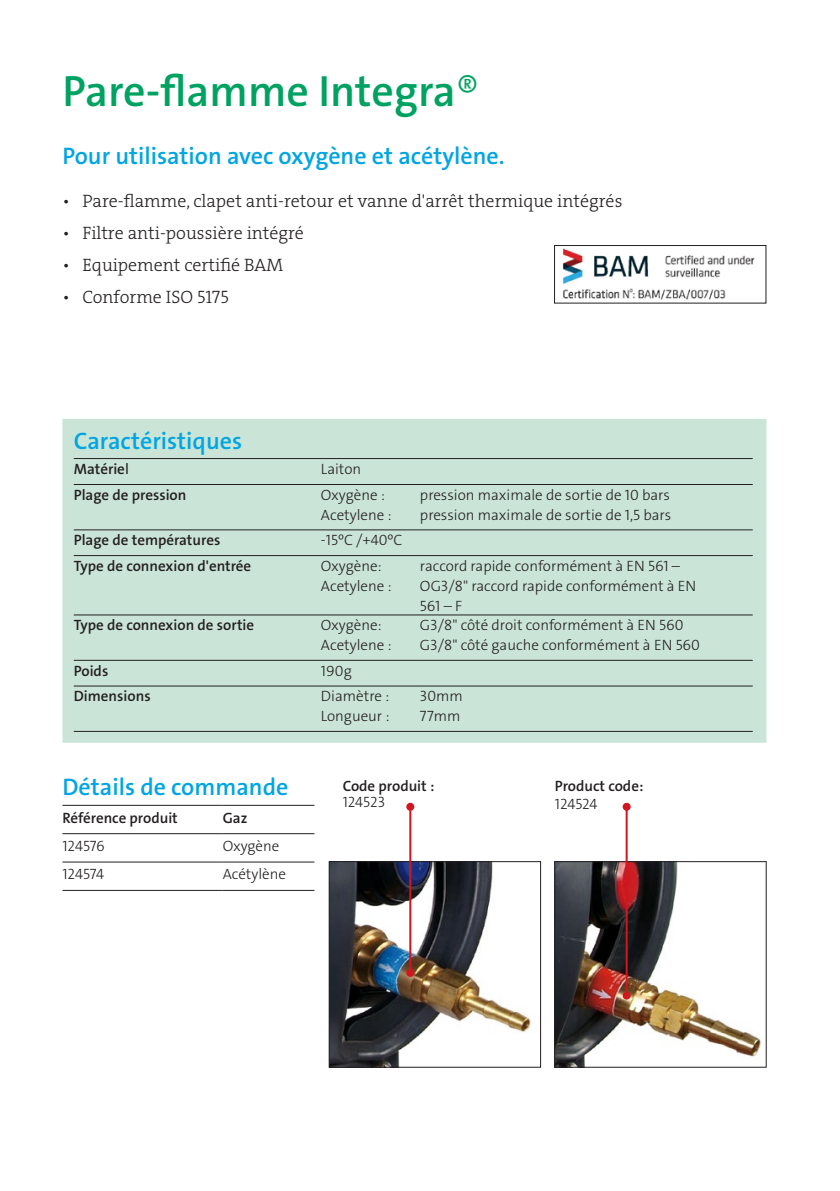
<style>
.page{position:relative;width:840px;height:1191px;background:#fff}
.page>*{position:absolute;margin:0;border:0;box-sizing:border-box;transform-origin:0 0}
.Main_subhead{font:600 44px "The Sans LF";color:#00a261}
.Main_subhead-2{font:600 24px "The Sans LF";color:#00a5e3}
.Main_subhead-3{font:18px "The Serif LP3 Lig";color:#231f20}
.t1{font:300 15px/20px "The Sans LF";color:#231f20}
.t2{font:600 15px "The Sans LF";color:#231f20}
.s1{font-weight:300;font-size:42px}
.s2{font-weight:400}
</style>
<div class="page">
<img style="left:556px;top:863px;width:205px;height:202px">
<div style="left:554px;top:861px;width:212px;height:206px;border:1px solid #231f20"></div>
<img style="left:331px;top:863px;width:200px;height:202px">
<div style="left:329px;top:861px;width:211px;height:206px;border:1px solid #231f20"></div>
<img style="left:562px;top:248px;width:193px;height:52px">
<div style="left:554px;top:245px;width:211px;height:58px;border:1px solid #231f20"></div>
<hr style="left:409px;top:806px;width:2px;height:167px;background:#d2161e">
<div style="left:406px;top:802px;width:8px;height:8px;background:#d2161e;border-radius:50%"></div>
<div style="left:406px;top:969px;width:8px;height:8px;background:#d2161e;border-radius:50%"></div>
<hr style="left:625px;top:806px;width:2px;height:189px;background:#d2161e">
<div style="left:622px;top:802px;width:8px;height:8px;background:#d2161e;border-radius:50%"></div>
<div style="left:622px;top:991px;width:8px;height:8px;background:#d2161e;border-radius:50%"></div>
<div style="left:62px;top:419px;width:704px;height:323px;background:#cae5d7"></div>
<hr style="left:74px;top:484px;width:247px;height:1px;background:#231f20">
<hr style="left:321px;top:484px;width:99px;height:1px;background:#231f20">
<hr style="left:420px;top:484px;width:332px;height:1px;background:#231f20">
<hr style="left:74px;top:529px;width:247px;height:1px;background:#231f20">
<hr style="left:321px;top:529px;width:99px;height:1px;background:#231f20">
<hr style="left:420px;top:529px;width:332px;height:1px;background:#231f20">
<hr style="left:74px;top:555px;width:247px;height:1px;background:#231f20">
<hr style="left:321px;top:555px;width:99px;height:1px;background:#231f20">
<hr style="left:420px;top:555px;width:332px;height:1px;background:#231f20">
<hr style="left:74px;top:614px;width:247px;height:1px;background:#231f20">
<hr style="left:321px;top:614px;width:99px;height:1px;background:#231f20">
<hr style="left:420px;top:614px;width:332px;height:1px;background:#231f20">
<hr style="left:74px;top:660px;width:247px;height:1px;background:#231f20">
<hr style="left:321px;top:660px;width:99px;height:1px;background:#231f20">
<hr style="left:420px;top:660px;width:332px;height:1px;background:#231f20">
<hr style="left:74px;top:685px;width:247px;height:1px;background:#231f20">
<hr style="left:321px;top:685px;width:99px;height:1px;background:#231f20">
<hr style="left:420px;top:685px;width:332px;height:1px;background:#231f20">
<hr style="left:74px;top:731px;width:247px;height:1px;background:#231f20">
<hr style="left:321px;top:731px;width:99px;height:1px;background:#231f20">
<hr style="left:420px;top:731px;width:332px;height:1px;background:#231f20">
<hr style="left:74px;top:458px;width:247px;height:1px;background:#231f20">
<hr style="left:321px;top:458px;width:99px;height:1px;background:#231f20">
<hr style="left:420px;top:458px;width:332px;height:1px;background:#231f20">
<hr style="left:62px;top:833px;width:160px;height:1px;background:#231f20">
<hr style="left:222px;top:833px;width:92px;height:1px;background:#231f20">
<hr style="left:62px;top:861px;width:160px;height:1px;background:#231f20">
<hr style="left:222px;top:861px;width:92px;height:1px;background:#231f20">
<hr style="left:62px;top:890px;width:160px;height:1px;background:#231f20">
<hr style="left:222px;top:890px;width:92px;height:1px;background:#231f20">
<hr style="left:62px;top:805px;width:160px;height:1px;background:#231f20">
<hr style="left:222px;top:805px;width:92px;height:1px;background:#231f20">
<p class="Main_subhead" style="left:62px;top:63px;width:418px">Pare-flamme Integra<span class="s1">®</span></p>
<p class="Main_subhead-2" style="left:62px;top:140px;width:443px">Pour utilisation avec oxygène et acétylène.</p>
<p class="Main_subhead-3" style="left:62px;top:190px;width:561px">• Pare-flamme, clapet anti-retour et vanne d'arrêt thermique intégrés</p>
<p class="Main_subhead-3" style="left:62px;top:222px;width:243px">• Filtre anti-poussière intégré</p>
<p class="Main_subhead-3" style="left:62px;top:254px;width:222px">• Equipement certifié BAM</p>
<p class="Main_subhead-3" style="left:62px;top:286px;width:168px">• Conforme ISO 5175</p>
<p class="Main_subhead-2" style="left:74px;top:425px;width:170px">Caractéristiques</p>
<p class="t2" style="left:74px;top:459px;width:57px">Matérie<span class="s2">l</span></p>
<p class="t1" style="left:321px;top:459px;width:42px">Laiton</p>
<p class="t2" style="left:74px;top:485px;width:114px">Plage de pression</p>
<p class="t1" style="left:321px;top:485px;width:66px">Oxygène :</p>
<p class="t1" style="left:321px;top:505px;width:72px">Acetylene :</p>
<p class="t2" style="left:74px;top:530px;width:148px">Plage de températures</p>
<p class="t1" style="left:321px;top:530px;width:83px">-15oC /+40oC</p>
<p class="t2" style="left:74px;top:556px;width:179px">Type de connexion d'entrée</p>
<p class="t1" style="left:321px;top:556px;width:62px">Oxygène:</p>
<p class="t1" style="left:321px;top:576px;width:72px">Acetylene :</p>
<p class="t2" style="left:74px;top:615px;width:182px">Type de connexion de sortie</p>
<p class="t1" style="left:321px;top:615px;width:62px">Oxygène:</p>
<p class="t1" style="left:321px;top:635px;width:72px">Acetylene :</p>
<p class="t2" style="left:74px;top:661px;width:36px">Poids</p>
<p class="t1" style="left:321px;top:660px;width:32px">190g</p>
<p class="t2" style="left:74px;top:686px;width:78px">Dimensions</p>
<p class="t1" style="left:321px;top:686px;width:70px">Diamètre :</p>
<p class="t1" style="left:321px;top:706px;width:70px">Longueur :</p>
<p class="t1" style="left:420px;top:485px;width:251px">pression maximale de sortie de 10 bars</p>
<p class="t1" style="left:420px;top:505px;width:253px">pression maximale de sortie de 1,5 bars</p>
<p class="t1" style="left:420px;top:556px;width:277px">raccord rapide conformément à EN 561 –<br>OG3/8" raccord rapide conformément à EN<br>561 – F</p>
<p class="t1" style="left:420px;top:615px;width:265px">G3/8" côté droit conformément à EN 560</p>
<p class="t1" style="left:420px;top:635px;width:281px">G3/8" côté gauche conformément à EN 560</p>
<p class="t1" style="left:420px;top:686px;width:44px">30mm</p>
<p class="t1" style="left:420px;top:706px;width:42px">77mm</p>
<p class="Main_subhead-2" style="left:62px;top:772px;width:227px">Détails de commande</p>
<p class="t2" style="left:62px;top:808px;width:117px">Référence produit</p>
<p class="t2" style="left:222px;top:808px;width:26px">Gaz</p>
<p class="t1" style="left:62px;top:836px;width:44px">124576</p>
<p class="t1" style="left:222px;top:836px;width:58px">Oxygène</p>
<p class="t1" style="left:62px;top:864px;width:43px">124574</p>
<p class="t1" style="left:222px;top:864px;width:65px">Acétylène</p>
<p class="t2" style="left:342px;top:776px;width:93px">Code produit :</p>
<p class="t1" style="left:342px;top:791px;width:44px">124523</p>
<p class="t2" style="left:554px;top:776px;width:90px">Product code:</p>
<p class="t1" style="left:554px;top:793px;width:44px">124524</p>
</div>
